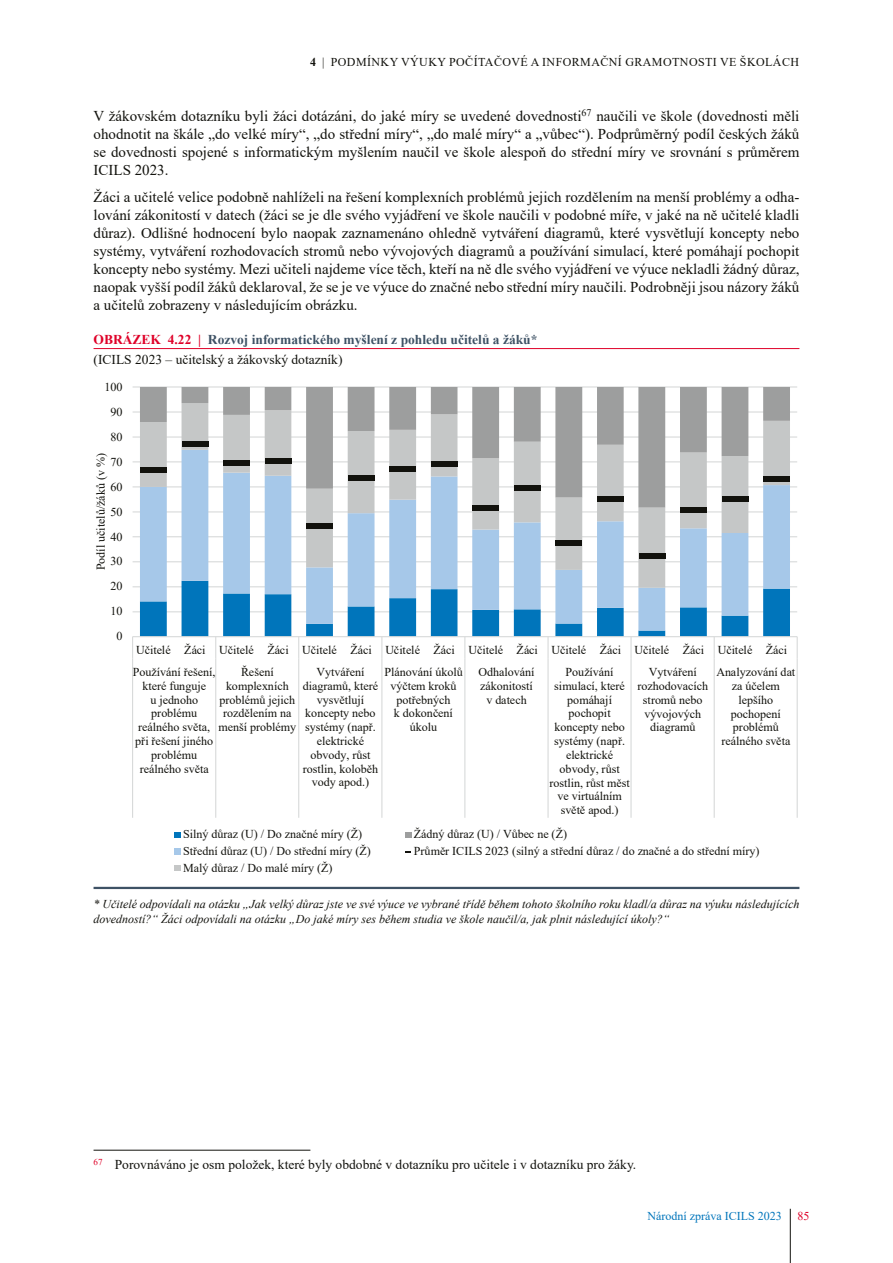
<style>
.page{position:relative;width:893px;height:1263px;background:#fff}
.page>*{position:absolute;margin:0;border:0;box-sizing:border-box;transform-origin:0 0}
.text{font:15px/18px "Times New Roman";color:#12120d;text-align:justify}
.Poznámka_pod_čarou{font:13.5px "Times New Roman";color:#12120d}
.t1{font:700 13.5px "Times New Roman";color:#3e5265}
.Nad_graf{font:13.5px "Times New Roman";color:#12120d}
.t2{font:12px/13.8px "Times New Roman";letter-spacing:-.005em;color:#12120d;text-align:center}
.Poznámka_pod_tabulkou_grafem{font:italic 12px/14.4px "Times New Roman";color:#12120d}
.t3{font:12px "Times New Roman";color:#0075bb}
.t4{font:12px "Times New Roman";color:#df0028}
.s1{font-weight:700}
.s2{color:#df0028}
</style>
<div class="page">
<hr style="left:790px;top:1209px;width:1px;height:54px;background:#12120d">
<hr style="left:94px;top:348px;width:705px;height:1px;background:#df0028">
<hr style="left:94px;top:887px;width:705px;height:2px;background:#3e5265">
<hr style="left:133px;top:386px;width:664px;height:2px;background:#d8dada">
<hr style="left:133px;top:411px;width:664px;height:2px;background:#d8dada">
<hr style="left:133px;top:436px;width:664px;height:2px;background:#d8dada">
<hr style="left:133px;top:461px;width:664px;height:1px;background:#d8dada">
<hr style="left:133px;top:486px;width:664px;height:1px;background:#d8dada">
<hr style="left:133px;top:511px;width:664px;height:1px;background:#d8dada">
<hr style="left:133px;top:536px;width:664px;height:1px;background:#d8dada">
<hr style="left:133px;top:561px;width:664px;height:1px;background:#d8dada">
<hr style="left:133px;top:586px;width:664px;height:1px;background:#d8dada">
<hr style="left:133px;top:611px;width:664px;height:1px;background:#d8dada">
<svg style="left:140px;top:508px;width:650px;height:73px"></svg>
<svg style="left:140px;top:387px;width:650px;height:121px"></svg>
<hr style="left:133px;top:636px;width:664px;height:1px;background:#d8dada">
<svg style="left:797px;top:637px;width:1px;height:21px"></svg>
<svg style="left:140px;top:581px;width:650px;height:77px"></svg>
<svg style="left:132px;top:637px;width:1px;height:21px"></svg>
<hr style="left:797px;top:658px;width:1px;height:160px;background:#d8dada">
<hr style="left:714px;top:658px;width:1px;height:160px;background:#d8dada">
<hr style="left:630px;top:658px;width:2px;height:160px;background:#d8dada">
<hr style="left:547px;top:658px;width:2px;height:160px;background:#d8dada">
<hr style="left:464px;top:658px;width:1px;height:160px;background:#d8dada">
<hr style="left:381px;top:658px;width:1px;height:160px;background:#d8dada">
<hr style="left:298px;top:658px;width:1px;height:160px;background:#d8dada">
<hr style="left:215px;top:658px;width:1px;height:160px;background:#d8dada">
<hr style="left:132px;top:658px;width:1px;height:160px;background:#d8dada">
<div style="left:140px;top:467px;width:27px;height:5px;background:#12120d"></div>
<div style="left:182px;top:441px;width:26px;height:6px;background:#12120d"></div>
<div style="left:223px;top:460px;width:27px;height:6px;background:#12120d"></div>
<div style="left:265px;top:458px;width:27px;height:6px;background:#12120d"></div>
<div style="left:306px;top:523px;width:27px;height:6px;background:#12120d"></div>
<div style="left:348px;top:475px;width:27px;height:6px;background:#12120d"></div>
<div style="left:389px;top:466px;width:27px;height:6px;background:#12120d"></div>
<div style="left:431px;top:461px;width:27px;height:6px;background:#12120d"></div>
<div style="left:472px;top:504px;width:27px;height:6px;background:#12120d"></div>
<div style="left:514px;top:485px;width:27px;height:6px;background:#12120d"></div>
<div style="left:555px;top:540px;width:27px;height:6px;background:#12120d"></div>
<div style="left:597px;top:496px;width:27px;height:6px;background:#12120d"></div>
<div style="left:639px;top:553px;width:26px;height:5px;background:#12120d"></div>
<div style="left:680px;top:507px;width:27px;height:6px;background:#12120d"></div>
<div style="left:722px;top:496px;width:26px;height:6px;background:#12120d"></div>
<div style="left:763px;top:476px;width:27px;height:5px;background:#12120d"></div>
<svg style="left:405px;top:832px;width:6px;height:6px"></svg>
<svg style="left:175px;top:865px;width:6px;height:6px"></svg>
<div style="left:175px;top:848px;width:6px;height:7px;background:#a6c8e9"></div>
<svg style="left:175px;top:832px;width:6px;height:6px"></svg>
<hr style="left:94px;top:1150px;width:216px;height:1px;background:#12120d">
<p class="t2" style="left:310px;top:54px;width:37px"><span class="s1">4</span>|Podmínkyvýukypočítačovéa</p>
<p class="t2" style="left:542px;top:54px;width:9px">informačnígramotnostiveškolách</p>
<p class="text" style="left:94px;top:106px;width:707px">V žákovském dotazníku byli žáci dotázáni, do jaké míry se uvedené dovednosti<sup>67</sup> naučili ve škole (dovednosti měli ohodnotit na škále „do velké míry“, „do střední míry“, „do malé míry“ a „vůbec“). Podprůměrný podíl českých žáků se dovednosti spojené s informatickým myšlením naučil ve škole alespoň do střední míry ve srovnání s průměrem ICILS 2023.</p>
<p class="text" style="left:94px;top:187px;width:707px">Žáci a učitelé velice podobně nahlíželi na řešení komplexních problémů jejich rozdělením na menší problémy a odha‑ lování zákonitostí v datech (žáci se je dle svého vyjádření ve škole naučili v podobné míře, v jaké na ně učitelé kladli důraz). Odlišné hodnocení bylo naopak zaznamenáno ohledně vytváření diagramů, které vysvětlují koncepty nebo systémy, vytváření rozhodovacích stromů nebo vývojových diagramů a používání simulací, které pomáhají pochopit koncepty nebo systémy. Mezi učiteli najdeme více těch, kteří na ně dle svého vyjádření ve výuce nekladli žádný důraz, naopak vyšší podíl žáků deklaroval, že se je ve výuce do značné nebo střední míry naučili. Podrobněji jsou názory žáků a učitelů zobrazeny v následujícím obrázku.</p>
<p class="t1" style="left:94px;top:330px;width:445px"><span class="s2">OBRÁZEK 4.22 |</span> Rozvoj informatického myšlení z pohledu učitelů a žáků*</p>
<p class="Nad_graf" style="left:94px;top:350px;width:250px">(ICILS 2023 – učitelský a žákovský dotazník)</p>
<p class="t2" style="left:104px;top:379px;width:20px">100</p>
<p class="t2" style="left:110px;top:404px;width:13px">90</p>
<p class="t2" style="left:110px;top:429px;width:13px">80</p>
<p class="t2" style="left:93px;top:570px;width:119px;rotate:-90deg">Podíl učitelů/žáků (v %)</p>
<p class="t2" style="left:110px;top:454px;width:13px">70</p>
<p class="t2" style="left:110px;top:479px;width:13px">60</p>
<p class="t2" style="left:110px;top:504px;width:13px">50</p>
<p class="t2" style="left:110px;top:529px;width:13px">40</p>
<p class="t2" style="left:110px;top:554px;width:13px">30</p>
<p class="t2" style="left:110px;top:579px;width:13px">20</p>
<p class="t2" style="left:110px;top:604px;width:13px">10</p>
<p class="t2" style="left:116px;top:629px;width:8px">0</p>
<p class="t2" style="left:133px;top:639px;width:656px;line-height:21.6px;text-align:left">Učitelé Žáci Učitelé Žáci Učitelé Žáci Učitelé Žáci Učitelé Žáci Učitelé Žáci Učitelé Žáci Učitelé Žáci<br>Používání řešení,</p>
<p class="t2" style="left:135px;top:678px;width:80px">které funguje<br>u jednoho problému reálného světa, při řešení jiného problému reálného světa</p>
<p class="t2" style="left:219px;top:665px;width:79px">Řešení komplexních problémů jejich rozdělením na menší problémy</p>
<p class="t2" style="left:303px;top:665px;width:77px">Vytváření diagramů, které vysvětlují koncepty nebo systémy (např. elektrické obvody, růst rostlin, koloběh vody apod.)</p>
<p class="t2" style="left:384px;top:665px;width:80px">Plánování úkolů výčtem kroků potřebných<br>k dokončení úkolu</p>
<p class="t2" style="left:478px;top:665px;width:58px">Odhalování zákonitostí v datech</p>
<p class="t2" style="left:549px;top:665px;width:82px">Používání simulací, které pomáhají pochopit koncepty nebo systémy (např. elektrické obvody, růst rostlin, růst měst ve virtuálním světě apod.)</p>
<p class="t2" style="left:637px;top:665px;width:72px">Vytváření rozhodovacích stromů nebo vývojových diagramů</p>
<p class="t2" style="left:716px;top:665px;width:80px">Analyzování dat za účelem lepšího pochopení problémů reálného světa</p>
<p class="t2" style="left:183px;top:827px;width:180px">Silný důraz (U) / Do značné míry (Ž)</p>
<p class="t2" style="left:183px;top:844px;width:189px">Střední důraz (U) / Do střední míry (Ž)</p>
<p class="t2" style="left:183px;top:861px;width:151px">Malý důraz / Do malé míry (Ž)</p>
<p class="t2" style="left:414px;top:827px;width:155px">Žádný důraz (U) / Vůbec ne (Ž)</p>
<p class="t2" style="left:414px;top:844px;width:347px">Průměr ICILS 2023 (silný a střední důraz / do značné a do střední míry)</p>
<p class="Poznámka_pod_tabulkou_grafem" style="left:94px;top:896px;width:707px">* Učitelé odpovídali na otázku „Jak velký důraz jste ve své výuce ve vybrané třídě během tohoto školního roku kladl/a důraz na výuku následujících dovedností?“ Žáci odpovídali na otázku „Do jaké míry ses během studia ve škole naučil/a, jak plnit následující úkoly?“</p>
<p class="Poznámka_pod_čarou" style="left:94px;top:1155px;width:544px"><sup>67</sup> Porovnáváno je osm položek, které byly obdobné v dotazníku pro učitele i v dotazníku pro žáky.</p>
<p class="t3" style="left:647px;top:1207px;width:136px">Národní zpráva ICILS 2023</p>
<p class="t4" style="left:798px;top:1207px;width:13px">85</p>
</div>
